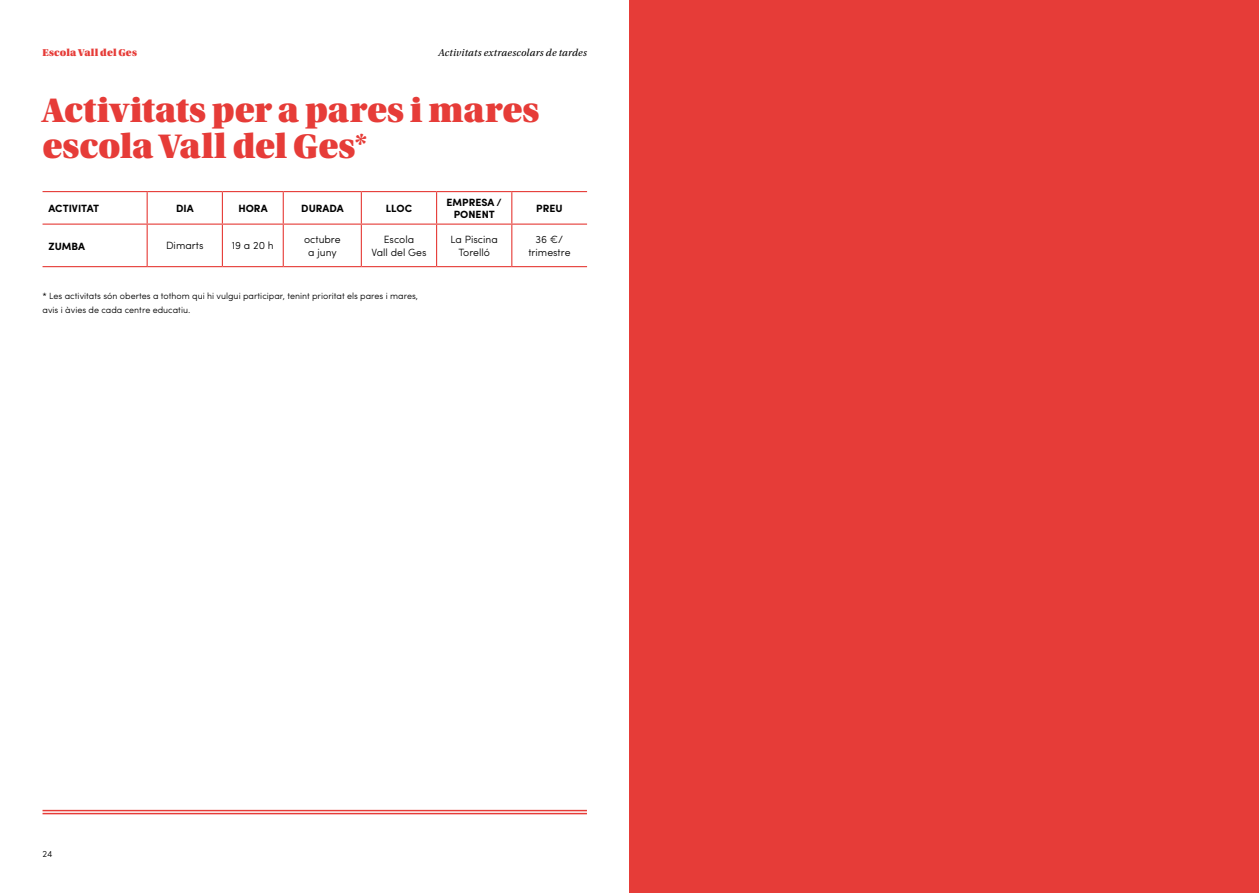
<style>
.page{position:relative;width:1259px;height:893px;background:#fff}
.page>*{position:absolute;margin:0;border:0;box-sizing:border-box;transform-origin:0 0}
.t1{font:36px/36px "Utopia Std Black Headline";letter-spacing:.005em;color:#e63c38}
.t2{font:300 10.5px/12.6px "Sofia Pro";color:#000;text-align:center}
.t3{font:700 10.5px/12.6px "Sofia Pro";color:#000;text-align:center}
.t4{font:italic 10.5px "Utopia Std";letter-spacing:.025em;color:#000}
.t5{font:10.5px "Utopia Std Black Headline";letter-spacing:.02em;color:#e63c38}
.t6{font:300 9px/13.5px "Sofia Pro";color:#000}
</style>
<div class="page">
<div style="left:629px;top:0;width:630px;height:893px;background:#e63c38"></div>
<hr style="left:43px;top:191px;width:104px;height:1px;background:#e63c38">
<hr style="left:147px;top:191px;width:75px;height:1px;background:#e63c38">
<hr style="left:147px;top:192px;width:1px;height:32px;background:#e63c38">
<hr style="left:222px;top:191px;width:61px;height:1px;background:#e63c38">
<hr style="left:222px;top:192px;width:1px;height:32px;background:#e63c38">
<hr style="left:283px;top:191px;width:78px;height:1px;background:#e63c38">
<hr style="left:283px;top:192px;width:1px;height:32px;background:#e63c38">
<hr style="left:361px;top:191px;width:75px;height:1px;background:#e63c38">
<hr style="left:361px;top:192px;width:1px;height:32px;background:#e63c38">
<hr style="left:436px;top:191px;width:76px;height:1px;background:#e63c38">
<hr style="left:436px;top:192px;width:1px;height:32px;background:#e63c38">
<hr style="left:512px;top:191px;width:75px;height:1px;background:#e63c38">
<hr style="left:511px;top:192px;width:1px;height:32px;background:#e63c38">
<hr style="left:43px;top:224px;width:104px;height:1px;background:#e63c38">
<hr style="left:147px;top:224px;width:75px;height:1px;background:#e63c38">
<hr style="left:147px;top:225px;width:1px;height:41px;background:#e63c38">
<hr style="left:222px;top:224px;width:61px;height:1px;background:#e63c38">
<hr style="left:222px;top:225px;width:1px;height:41px;background:#e63c38">
<hr style="left:283px;top:224px;width:78px;height:1px;background:#e63c38">
<hr style="left:283px;top:225px;width:1px;height:41px;background:#e63c38">
<hr style="left:361px;top:224px;width:75px;height:1px;background:#e63c38">
<hr style="left:361px;top:225px;width:1px;height:41px;background:#e63c38">
<hr style="left:436px;top:224px;width:76px;height:1px;background:#e63c38">
<hr style="left:436px;top:225px;width:1px;height:41px;background:#e63c38">
<hr style="left:512px;top:224px;width:75px;height:1px;background:#e63c38">
<hr style="left:511px;top:225px;width:1px;height:41px;background:#e63c38">
<hr style="left:43px;top:266px;width:104px;height:1px;background:#e63c38">
<hr style="left:147px;top:266px;width:75px;height:1px;background:#e63c38">
<hr style="left:222px;top:266px;width:61px;height:1px;background:#e63c38">
<hr style="left:283px;top:266px;width:78px;height:1px;background:#e63c38">
<hr style="left:361px;top:266px;width:75px;height:1px;background:#e63c38">
<hr style="left:436px;top:266px;width:76px;height:1px;background:#e63c38">
<hr style="left:512px;top:266px;width:75px;height:1px;background:#e63c38">
<hr style="left:43px;top:810px;width:544px;height:1px;background:#e63c38">
<hr style="left:43px;top:813px;width:544px;height:1px;background:#e63c38">
<p class="t5" style="left:43px;top:47px;width:96px">Escola Vall del Ges</p>
<p class="t4" style="left:438px;top:47px;width:150px">Activitats extraescolars de tardes</p>
<h1 class="t1" style="left:43px;top:93px;width:498px">Activitats per a pares i mares escola Vall del Ges*</h1>
<p class="t3" style="left:49px;top:201px;width:52px">ACTIVITAT</p>
<p class="t3" style="left:176px;top:201px;width:19px">DIA</p>
<p class="t3" style="left:238px;top:201px;width:31px">HORA</p>
<p class="t3" style="left:301px;top:201px;width:44px">DURADA</p>
<p class="t3" style="left:386px;top:201px;width:28px">LLOC</p>
<p class="t3" style="left:446px;top:195px;width:57px">EMPRESA /<br>PONENT</p>
<p class="t3" style="left:536px;top:201px;width:28px">PREU</p>
<p class="t3" style="left:49px;top:239px;width:38px">ZUMBA</p>
<p class="t2" style="left:166px;top:239px;width:39px">Dimarts</p>
<p class="t2" style="left:232px;top:239px;width:43px">19 a 20 h</p>
<p class="t2" style="left:304px;top:232px;width:38px">octubre a juny</p>
<p class="t2" style="left:371px;top:232px;width:57px">Escola<br>Vall del Ges</p>
<p class="t2" style="left:450px;top:232px;width:49px">La Piscina<br>Torelló</p>
<p class="t2" style="left:528px;top:232px;width:44px">36 €/ trimestre</p>
<p class="t6" style="left:43px;top:289px;width:377px">* Les activitats són obertes a tothom qui hi vulgui participar, tenint prioritat els pares i mares, avis i àvies de cada centre educatiu.</p>
<p class="t6" style="left:43px;top:847px;width:11px">24</p>
</div>
